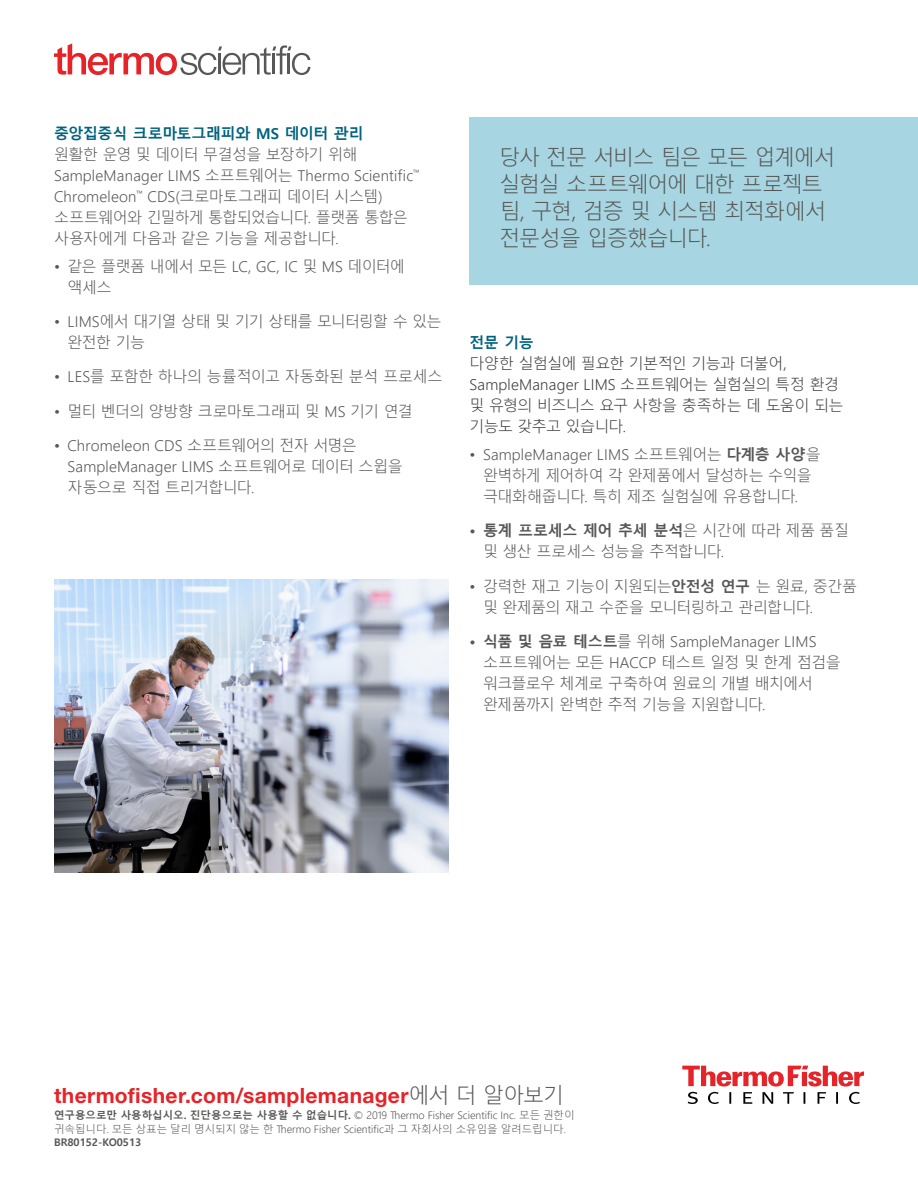
<style>
.page{position:relative;width:918px;height:1188px;background:#fff}
.page>*{position:absolute;margin:0;border:0;box-sizing:border-box;transform-origin:0 0}
.t1{font:300 21px/27px "Malgun Gothic";letter-spacing:-.055em;color:#575756}
.t2{font:700 21px "Helvetica Neue LT Pro";letter-spacing:.015em;color:#e52328}
.t3{font:300 15px/21px "Malgun Gothic";letter-spacing:-.03em;color:#575756}
.t4{font:300 15px/21px "Malgun Gothic";letter-spacing:-.005em;color:#575756}
.t5{font:300 15px/21px "Malgun Gothic";letter-spacing:-.035em;color:#3c3c3b}
.t6{font:300 15px/21px "Malgun Gothic";letter-spacing:.005em;color:#575756}
.t7{font:700 15px "Malgun Gothic";letter-spacing:-.03em;color:#00637d}
.t8{font:300 10.5px/13.5px "Malgun Gothic";color:#575756}
.t9{font:700 10.5px "Malgun Gothic";color:#575756}
.s1{font-weight:700}
.s2{font-family:"Malgun Gothic";font-weight:300;color:#575756}
</style>
<div class="page">
<svg style="left:682px;top:1066px;width:182px;height:38px"></svg>
<svg style="left:54px;top:43px;width:257px;height:32px"></svg>
<div style="left:470px;top:117px;width:448px;height:168px;background:#a7d5e1"></div>
<img style="left:54px;top:579px;width:394px;height:294px">
<p class="t7" style="left:54px;top:125px;width:311px">중앙집중식 크로마토그래피와 MS 데이터 관리</p>
<p class="t4" style="left:54px;top:144px;width:367px">원활한 운영 및 데이터 무결성을 보장하기 위해<br>SampleManager LIMS 소프트웨어는 Thermo Scientific<sup>™<br></sup>Chromeleon<sup>™</sup> CDS(크로마토그래피 데이터 시스템) 소프트웨어와 긴밀하게 통합되었습니다. 플랫폼 통합은 사용자에게 다음과 같은 기능을 제공합니다.</p>
<p class="t3" style="left:68px;top:256px;width:339px;text-indent:-14px">• 같은 플랫폼 내에서 모든 LC, GC, IC 및 MS 데이터에 액세스</p>
<p class="t3" style="left:68px;top:311px;width:376px;text-indent:-14px">• LIMS에서 대기열 상태 및 기기 상태를 모니터링할 수 있는 완전한 기능</p>
<p class="t3" style="left:54px;top:367px;width:390px">• LES를 포함한 하나의 능률적이고 자동화된 분석 프로세스</p>
<p class="t3" style="left:54px;top:401px;width:360px">• 멀티 벤더의 양방향 크로마토그래피 및 MS 기기 연결</p>
<p class="t6" style="left:68px;top:436px;width:337px;text-indent:-14px">• Chromeleon CDS 소프트웨어의 전자 서명은<br>SampleManager LIMS 소프트웨어로 데이터 스윕을 자동으로 직접 트리거합니다.</p>
<h1 class="t1" style="left:500px;top:144px;width:337px">당사 전문 서비스 팀은 모든 업계에서 실험실 소프트웨어에 대한 프로젝트 팀, 구현, 검증 및 시스템 최적화에서 전문성을 입증했습니다.</h1>
<p class="t7" style="left:470px;top:334px;width:66px">전문 기능</p>
<p class="t5" style="left:470px;top:353px;width:376px">다양한 실험실에 필요한 기본적인 기능과 더불어,<br>SampleManager LIMS 소프트웨어는 실험실의 특정 환경 및 유형의 비즈니스 요구 사항을 충족하는 데 도움이 되는 기능도 갖추고 있습니다.</p>
<p class="t3" style="left:470px;top:444px;width:353px;text-align:center">• SampleManager LIMS 소프트웨어는 <span class="s1">다계층 사양</span>을 완벽하게 제어하여 각 완제품에서 달성하는 수익을 극대화해줍니다. 특히 제조 실험실에 유용합니다.</p>
<p class="t3" style="left:483px;top:520px;width:368px;text-indent:-14px"><span class="s1">• 통계 프로세스 제어 추세 분석</span>은 시간에 따라 제품 품질 및 생산 프로세스 성능을 추적합니다.</p>
<p class="t3" style="left:483px;top:576px;width:376px;text-indent:-14px">• 강력한 재고 기능이 지원되는<span class="s1">안전성 연구</span> 는 원료, 중간품 및 완제품의 재고 수준을 모니터링하고 관리합니다.</p>
<p class="t3" style="left:483px;top:631px;width:359px;text-indent:-14px"><span class="s1">• 식품 및 음료 테스트</span>를 위해 SampleManager LIMS 소프트웨어는 모든 HACCP 테스트 일정 및 한계 점검을 워크플로우 체계로 구축하여 원료의 개별 배치에서 완제품까지 완벽한 추적 기능을 지원합니다.</p>
<h1 class="t2" style="left:54px;top:1082px;width:512px">thermofisher.com/samplemanager<span class="s2">에서 더 알아보기</span></h1>
<p class="t8" style="left:54px;top:1109px;width:522px"><span class="s1">연구용으로만 사용하십시오. 진단용으로는 사용할 수 없습니다.</span> © 2019 Thermo Fisher Scientific Inc. 모든 권한이 귀속됩니다. 모든 상표는 달리 명시되지 않는 한 Thermo Fisher Scientific과 그 자회사의 소유임을 알려드립니다.</p>
<p class="t9" style="left:54px;top:1136px;width:89px">BR80152-KO0513</p>
</div>
